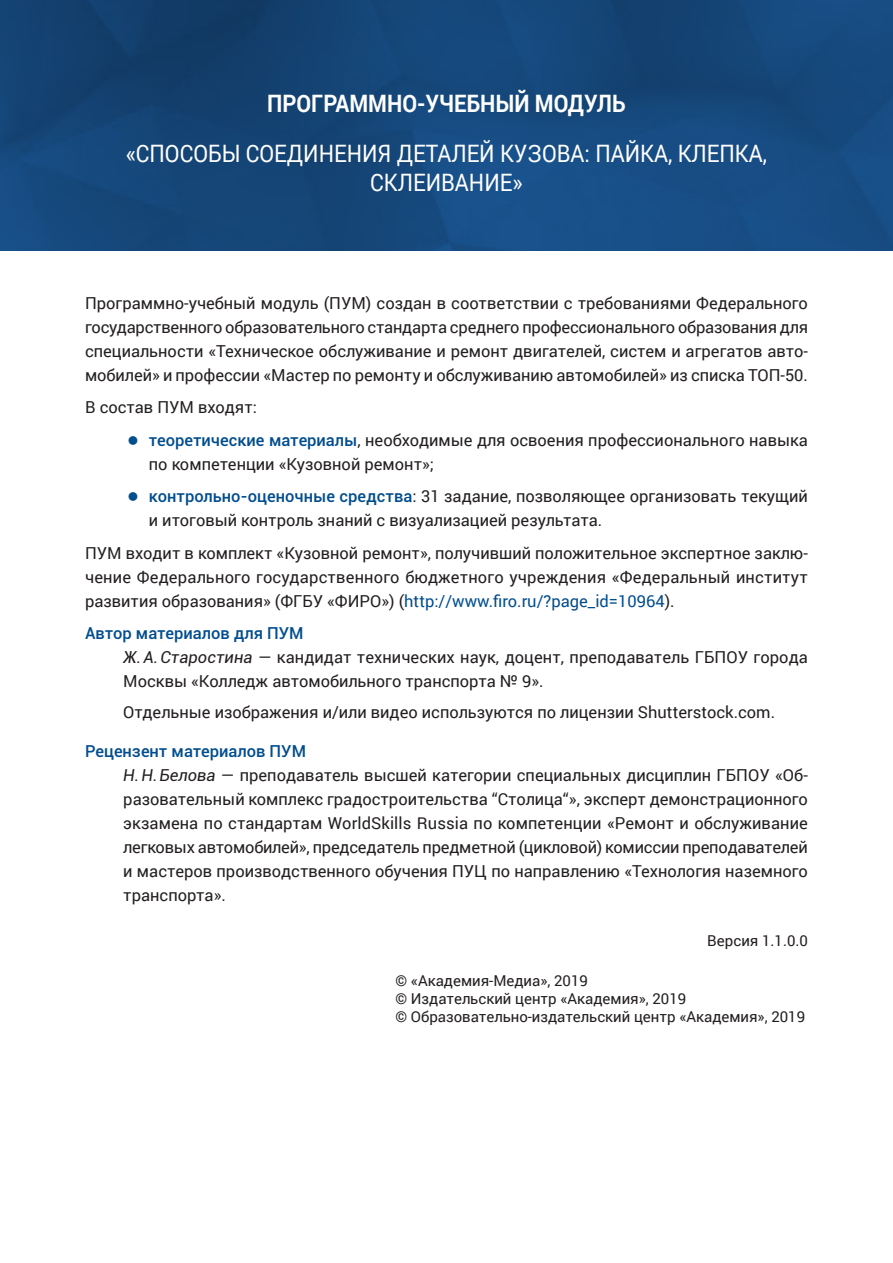
<style>
.page{position:relative;width:893px;height:1263px;background:#fff}
.page>*{position:absolute;margin:0;border:0;box-sizing:border-box;transform-origin:0 0}
.t1{font:24px/28.8px "Roboto";color:#fff;text-align:center;scale:.9 1}
.t2{font:700 24px "Roboto";color:#fff;scale:.9 1}
.t3{font:16.5px/24px "Roboto";color:#231f20}
.t4{font:15px/18px "Roboto";color:#231f20}
.s1{font-weight:500;color:#014d8f}
.s2{color:#014d8f}
.s3{font-style:italic}
</style>
<div class="page">
<img style="left:0;top:0;width:893px;height:250px">
<h1 class="t2" style="left:267px;top:90px;width:400px">ПРОГРАММНО-УЧЕБНЫЙ МОДУЛЬ</h1>
<h1 class="t1" style="left:126px;top:140px;width:714px">«Способы соединения деталей кузова: пайка, клепка, склеивание»</h1>
<p class="t3" style="left:85px;top:291px;width:724px;text-align:justify">П рограммно-учебный модуль (ПУМ) создан в соответствии с требованиями Федерального государственного образовательного стандарта среднего профессионального образования для специальности «Техническое обслуживание и ремонт двигателей, систем и агрегатов авто&shy;мобилей» и профессии «Мастер по ремонту и обслуживанию автомобилей» из списка ТОП</p>
<p class="t3" style="left:780px;top:363px;width:29px">-50.</p>
<p class="t3" style="left:149px;top:391px;width:661px;line-height:32.5px;text-indent:-64px">В состав ПУ М входят:<br><span class="s1">теоретические материалы</span>, необходимые для освоения профессионального навыка</p>
<p class="t3" style="left:149px;top:448px;width:661px;line-height:32.5px">по компетенции «Кузовной ремонт»;<br><span class="s1">контрольно-оценочные средства</span>: 31 задание, позволяющее организовать текущий</p>
<p class="t3" style="left:85px;top:504px;width:724px;line-height:32.5px;text-indent:64px">и итоговый контроль знаний с визуализацией результата.<br>ПУМ входит в комплект «Кузовной ремонт», получивший положительное экспертное заклю-</p>
<p class="t3" style="left:85px;top:565px;width:724px">чение Федерального государственного бюджетного учреждения «Федеральный институт развития образования» (ФГБУ «ФИ РО») (<span class="s2">http://www.firo.ru/?page_id=10964</span>).</p>
<p class="t3" style="left:123px;top:621px;width:593px;text-indent:-38px"><span class="s1">Автор материалов для ПУМ<br></span><span class="s3">Ж.А.Старостина</span> — кандидат технических наук, доцент, преподаватель ГБПОУ</p>
<p class="t3" style="left:754px;top:645px;width:56px">города</p>
<p class="t3" style="left:123px;top:666px;width:653px;line-height:30.5px">Москвы «Колледж автомобильного транспорта № 9».<br>Отдельные изображения и/или видео используются по лицензии Shutterstock.com.</p>
<p class="t3" style="left:123px;top:739px;width:615px;text-indent:-38px"><span class="s1">Рецензент материалов ПУМ<br></span><span class="s3">Н. Н.Белова</span> — преподаватель высшей категории специальных дисциплин ГБПОУ</p>
<p class="t3" style="left:123px;top:763px;width:686px;text-align:justify;text-indent:652px">«Об&shy;разовательный комплекс градостроительства “Столица“», эксперт демонстрационного экзамена по стандартам WorldSkills Russia по компетенции «Ремонт и обслуживание легковых автомобилей», председатель предметной (цикловой) комиссии преподавателей и мастеров производственного обучения ПУЦ по направлению «Технология наземного транспорта».</p>
<p class="t4" style="left:707px;top:932px;width:102px">Версия 1.1.0.0</p>
<p class="t4" style="left:395px;top:971px;width:411px">© «Академия-Медиа», 2019<br>© И здательский центр «Академия», 2019<br>© Образовательно-издательский центр «Академия», 2019</p>
</div>
